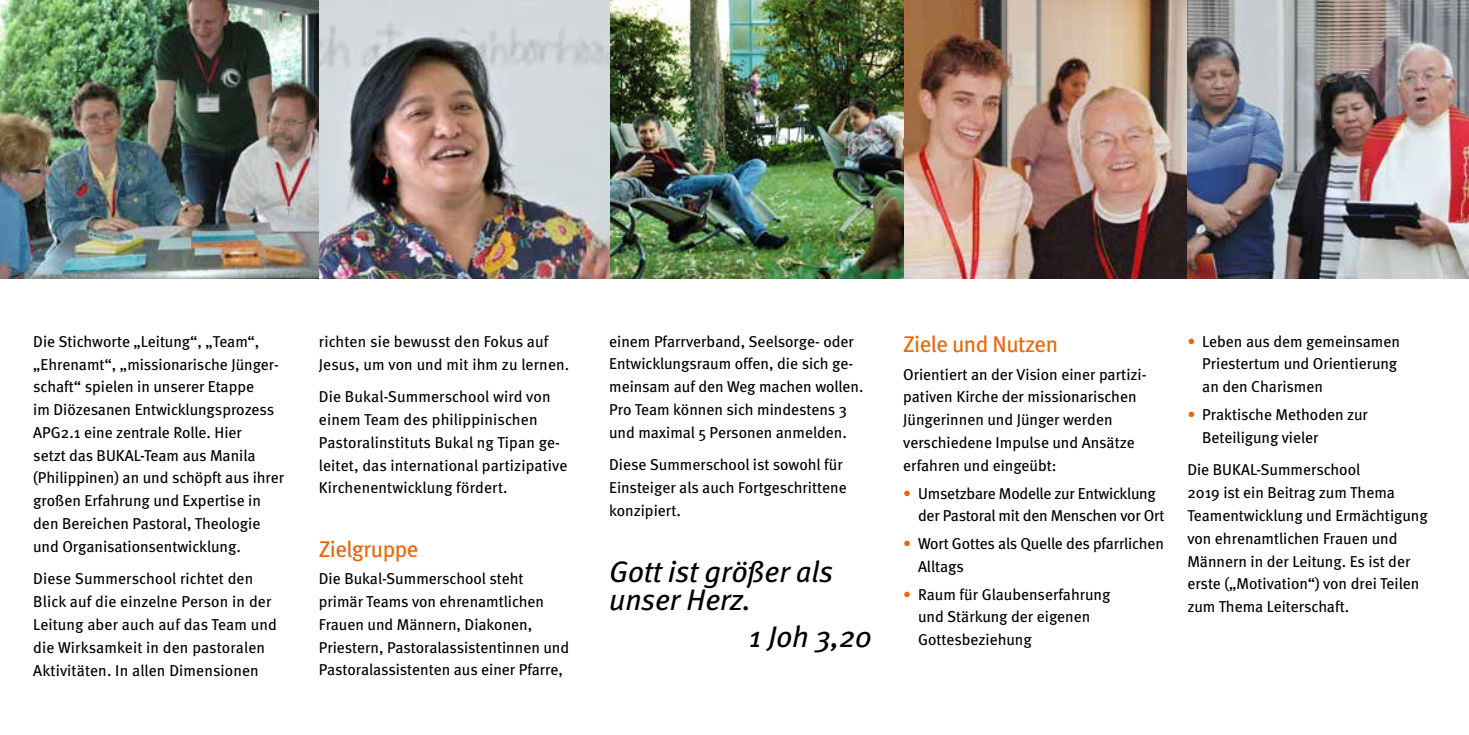
<style>
.page{position:relative;width:1469px;height:735px;background:#fff}
.page>*{position:absolute;margin:0;border:0;box-sizing:border-box;transform-origin:0 0}
.t1{font:italic 29.75px/28px "Meta";color:#000}
.t2{font:22.75px "Meta";letter-spacing:-.02em;color:#ec6608}
.t3{font:15.75px/22.8px "Meta";color:#000}
.s1{color:#ec6608}
</style>
<div class="page">
<img style="left:0;top:0;width:1468px;height:278px">
<p class="t3" style="left:33px;top:329px;width:252px">Die Stichworte „Leitung“, „Team“, „Ehrenamt“, „missionarische Jünger&shy;schaft“ spielen in unserer Etappe<br>im Diözesanen Entwicklungsprozess APG2.1 eine zentrale Rolle. Hier<br>setzt das BUKAL-Team aus Manila (Philippinen) an und schöpft aus ihrer großen Erfahrung und Expertise in den Bereichen Pastoral, Theologie und Organisationsentwicklung.</p>
<p class="t3" style="left:33px;top:567px;width:245px">Diese Summerschool richtet den Blick auf die einzelne Person in der Leitung aber auch auf das Team und die Wirksamkeit in den pastoralen Aktivitäten. In allen Dimensionen</p>
<p class="t3" style="left:319px;top:329px;width:252px">richten sie bewusst den Fokus auf<br>Jesus, um von und mit ihm zu lernen.</p>
<p class="t3" style="left:319px;top:385px;width:250px">Die Bukal-Summerschool wird von einem Team des philippinischen Pastoralinstituts Bukal ng Tipan ge&shy;leitet, das international partizipative Kirchenentwicklung fördert.</p>
<h2 class="t2" style="left:319px;top:535px;width:101px">Zielgruppe</h2>
<p class="t3" style="left:319px;top:567px;width:252px">Die Bukal-Summerschool steht primär Teams von ehrenamtlichen Frauen und Männern, Diakonen, Priestern, Pastoralassistentinnen und Pastoralassistenten aus einer Pfarre,</p>
<p class="t3" style="left:609px;top:329px;width:256px">einem Pfarrverband, Seelsorge- oder Entwicklungsraum offen, die sich ge&shy;meinsam auf den Weg machen wollen.<br>Pro Team können sich mindestens 3 und maximal 5 Personen anmelden.</p>
<p class="t3" style="left:609px;top:453px;width:239px">Diese Summerschool ist sowohl für<br>Einsteiger als auch Fortgeschrittene konzipiert.</p>
<h1 class="t1" style="left:609px;top:556px;width:225px">Gott ist größer als unser Herz.</h1>
<h1 class="t1" style="left:749px;top:622px;width:125px">1 Joh 3,20</h1>
<h2 class="t2" style="left:903px;top:330px;width:156px">Ziele und Nutzen</h2>
<p class="t3" style="left:903px;top:362px;width:245px">Orientiert an der Vision einer partizi&shy;pativen Kirche der missionarischen Jüngerinnen und Jünger werden verschiedene Impulse und Ansätze erfahren und eingeübt:</p>
<p class="t3" style="left:918px;top:481px;width:248px;text-indent:-15px"><span class="s1">•</span> Umsetzbare Modelle zur Entwicklung der Pastoral mit den Menschen vor Ort</p>
<p class="t3" style="left:918px;top:531px;width:247px;text-indent:-15px"><span class="s1">•</span> Wort Gottes als Quelle des pfarrlichen<br>Alltags</p>
<p class="t3" style="left:918px;top:582px;width:194px;text-indent:-15px"><span class="s1">•</span> Raum für Glaubenserfahrung und Stärkung der eigenen<br>Gottesbeziehung</p>
<p class="t3" style="left:1202px;top:329px;width:199px;text-indent:-15px"><span class="s1">•</span> Leben aus dem gemeinsamen<br>Priestertum und Orientierung an den Charismen</p>
<p class="t3" style="left:1202px;top:402px;width:167px;text-indent:-15px"><span class="s1">•</span> Praktische Methoden zur<br>Beteiligung vieler</p>
<p class="t3" style="left:1187px;top:458px;width:242px">Die BUKAL-Summerschool<br>2019 ist ein Beitrag zum Thema<br>Teamentwicklung und Ermächtigung von ehrenamtlichen Frauen und<br>Männern in der Leitung. Es ist der erste („Motivation“) von drei Teilen zum Thema Leiterschaft.</p>
</div>
